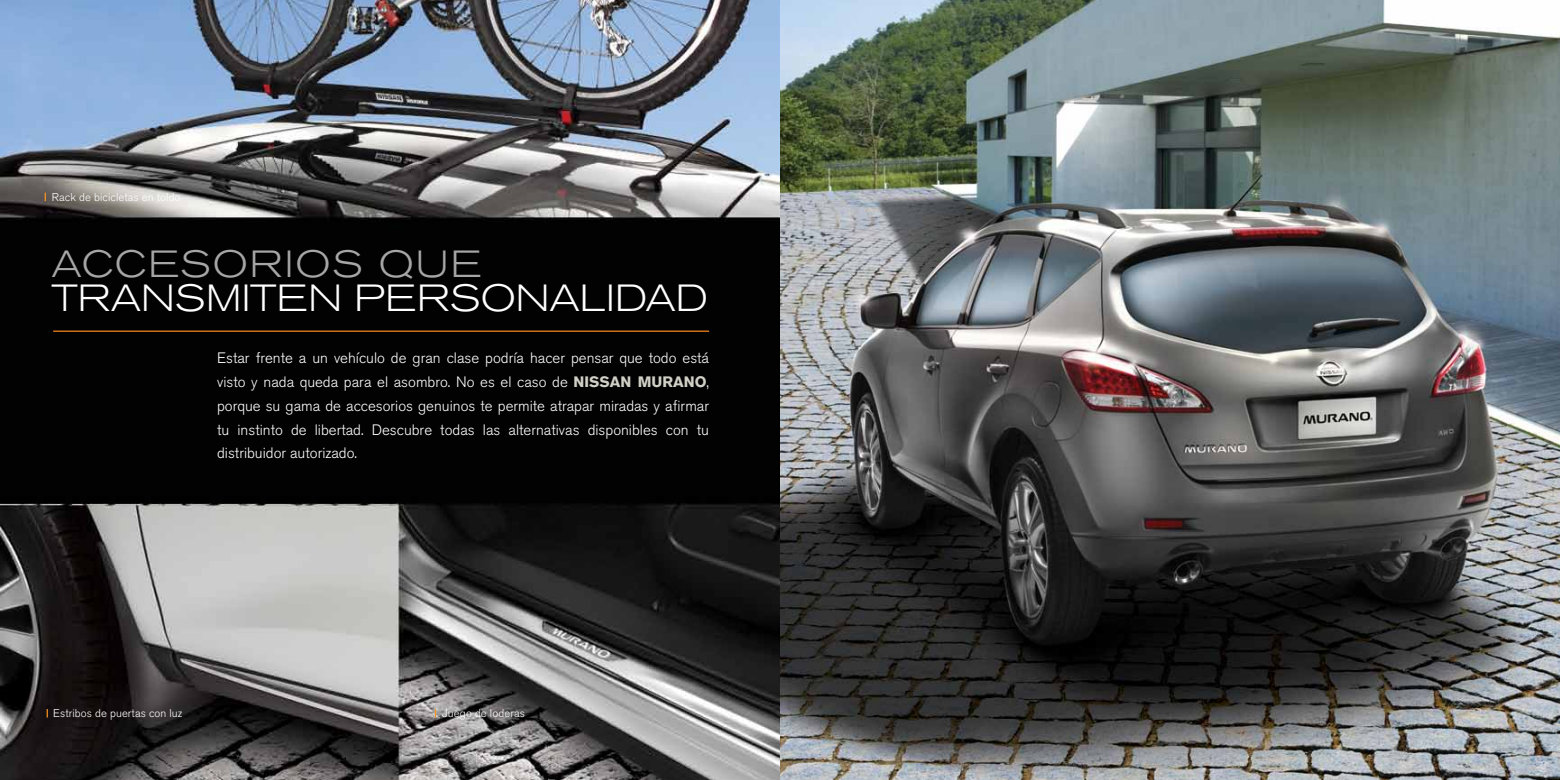
<style>
.page{position:relative;width:1560px;height:780px;background:#fff}
.page>*{position:absolute;margin:0;border:0;box-sizing:border-box;transform-origin:0 0}
.t1{font:300 expanded 37.5px "Akzidenz Grotesk BQ";color:#fff}
.t2{font:300 expanded 37.5px "Akzidenz Grotesk BQ";color:#a6a6a6}
.t3{font:300 15px/23.8px "Akzidenz Grotesk BQ";color:#fff}
.t4{font:700 15px "Akzidenz Grotesk BQ";color:#d0d0c7}
.t5{font:300 11.25px "Akzidenz Grotesk BQ";letter-spacing:.01em;color:#fff}
.s1{font-weight:700;color:#d0d0c7}
</style>
<div class="page">
<img style="left:1px;top:0;width:779px;height:780px">
<hr style="left:53px;top:330px;width:656px;height:2px;background:#f6861f">
<img style="left:780px;top:0;width:779px;height:780px">
<p class="t5" style="left:52px;top:191px;width:130px">Rack de bicicletas en toldo</p>
<h1 class="t2" style="left:52px;top:242px;width:63px">ACCESORIOS</h1>
<h1 class="t2" style="left:379px;top:242px;width:35px">QUE</h1>
<h1 class="t1" style="left:52px;top:276px;width:30px">TRANSMITEN</h1>
<h1 class="t1" style="left:354px;top:276px;width:30px">PERSONALI</h1>
<h1 class="t1" style="left:615px;top:276px;width:94px">DAD</h1>
<p class="t3" style="left:217px;top:346px;width:493px">Estar frente a un vehículo de gran clase podría hacer pensar que todo está visto y nada queda para el asombro. No es el caso de <span class="s1">NISSA</span></p>
<p class="t3" style="left:217px;top:370px;width:493px;text-align:justify;text-indent:466px"><span class="s1">NO</span>, porque su gama de accesorios genuinos te permite atrapar miradas y afirmar tu instinto de libertad. Descubre todas las alternativas disponibles con tu distribuidor autorizado.</p>
<p class="t4" style="left:620px;top:373px;width:43px">N MURA</p>
<p class="t5" style="left:53px;top:706px;width:131px">Estribos de puertas con luz</p>
<p class="t5" style="left:442px;top:706px;width:84px">Juego de loderas</p>
</div>
